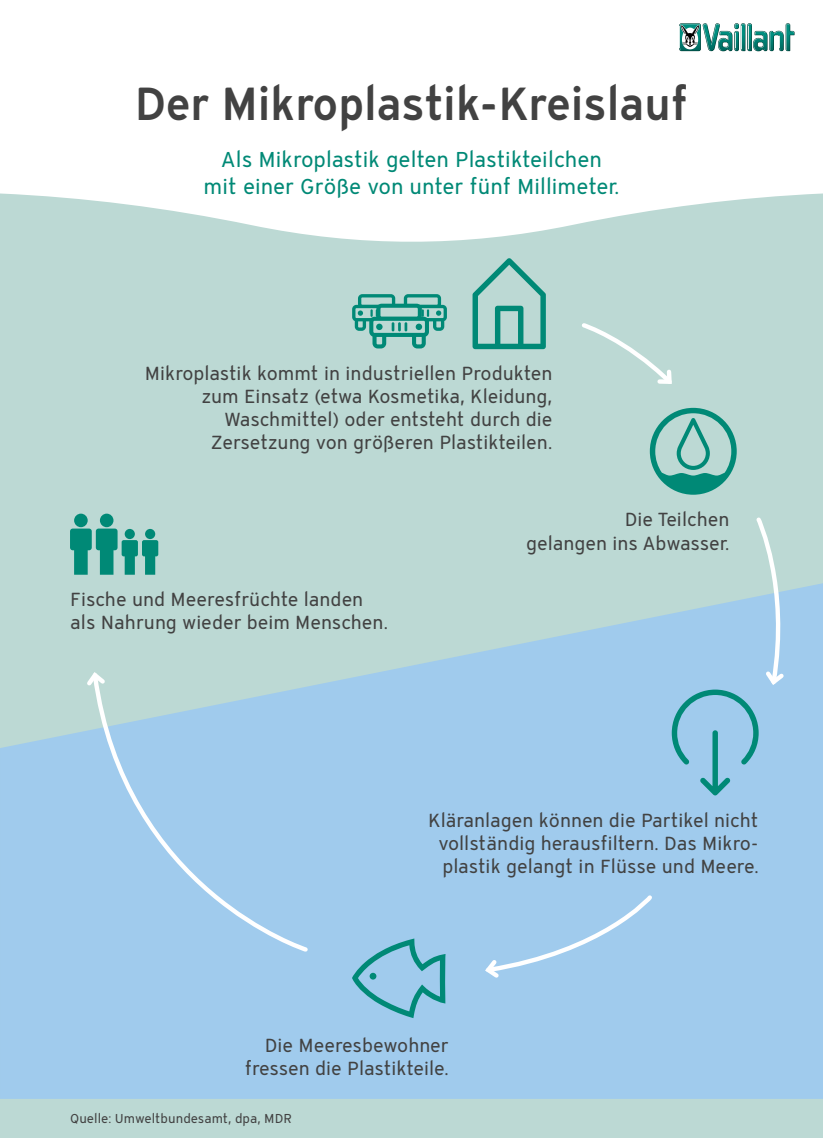
<style>
.page{position:relative;width:823px;height:1138px;background:#fff}
.page>*{position:absolute;margin:0;border:0;box-sizing:border-box;transform-origin:0 0}
.t1{font:600 45.06px "Vaillant 13";letter-spacing:-.005em;color:#424242}
.t2{font:21.88px/26.2px "Vaillant 13";color:#008976;text-align:center}
.t3{font:19.25px/23.1px "Vaillant 13";letter-spacing:-.005em;color:#424242;text-align:right}
.t4{font:13.12px "Vaillant 13";color:#424242}
</style>
<div class="page">
<div style="left:0;top:193px;width:822px;height:945px;background:#bcd9d4"></div>
<svg style="left:0;top:583px;width:822px;height:515px;background:#a5cde8"></svg>
<svg style="left:679px;top:23px;width:115px;height:28px"></svg>
<svg style="left:579px;top:321px;width:96px;height:67px;background:#c1dcd7"></svg>
<div style="left:482px;top:893px;width:172px;height:88px;background:#a0cbed"></div>
<svg style="left:90px;top:670px;width:220px;height:283px;background:#a5ceea"></svg>
<svg style="left:83px;top:669px;width:26px;height:20px"></svg>
<div style="left:74px;top:513px;width:14px;height:14px;background:#008976;border-radius:50%"></div>
<div style="left:100px;top:513px;width:13px;height:14px;background:#008976;border-radius:50%"></div>
<svg style="left:70px;top:528px;width:88px;height:46px;background:#42a597"></svg>
<svg style="left:671px;top:515px;width:118px;height:280px;background:#a2cde0"></svg>
<svg style="left:472px;top:258px;width:74px;height:91px;background:#85c1b8"></svg>
<svg style="left:352px;top:294px;width:95px;height:54px;background:#70b8ae"></svg>
<svg style="left:649px;top:408px;width:87px;height:87px;background:#7ebeb4"></svg>
<svg style="left:352px;top:938px;width:93px;height:80px;background:#7fbdd4"></svg>
<svg style="left:369px;top:972px;width:7px;height:7px"></svg>
<h1 class="t1" style="left:135px;top:73px;width:555px">Der Mikroplastik-Kreislauf</h1>
<p class="t2" style="left:203px;top:146px;width:417px">Als Mikroplastik gelten Plastikteilchen mit einer Größe von unter fünf Millimeter.</p>
<p class="t3" style="left:145px;top:361px;width:409px">Mikroplastik kommt in industriellen Produkten zum Einsatz (etwa Kosmetika, Kleidung, Waschmittel) oder entsteht durch die Zersetzung von größeren Plastikteilen.</p>
<p class="t3" style="left:70px;top:587px;width:319px;text-align:left">Fische und Meeresfrüchte landen als Nahrung wieder beim Menschen.</p>
<p class="t3" style="left:526px;top:508px;width:205px">Die Teilchen<br>gelangen ins Abwasser.</p>
<p class="t3" style="left:438px;top:808px;width:322px;text-align:justify;text-indent:-10px">Kläranlagen können die Partikel nicht vollständig herausfiltern. Das Mikro&shy;plastik gelangt in Flüsse und Meere.</p>
<p class="t3" style="left:245px;top:1033px;width:205px">Die Meeresbewohner fressen die Plastikteile.</p>
<p class="t4" style="left:70px;top:1109px;width:223px">Quelle: Umweltbundesamt, dpa, MDR</p>
</div>
